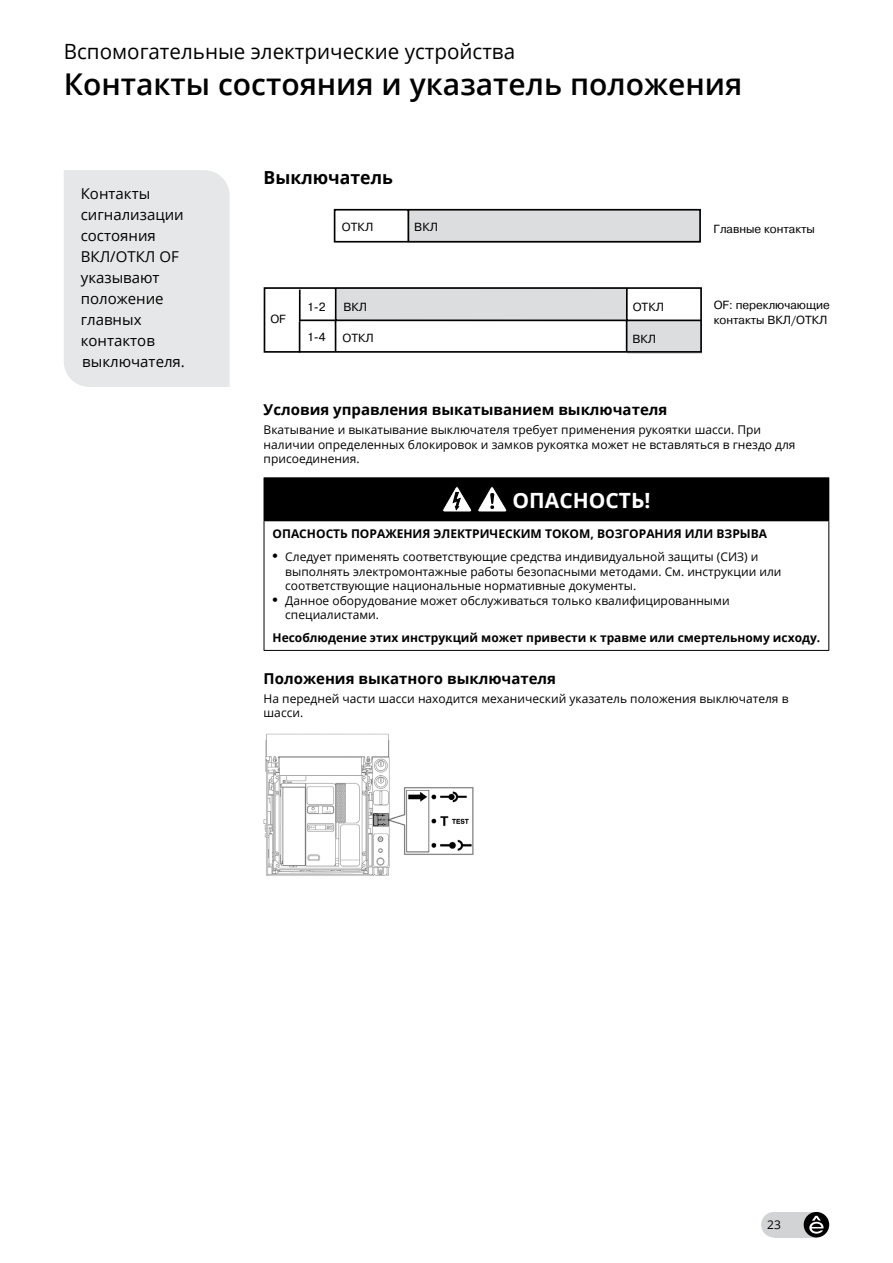
<style>
.page{position:relative;width:893px;height:1263px;background:#fff}
.page>*{position:absolute;margin:0;border:0;box-sizing:border-box;transform-origin:0 0}
.t1{font:600 30px "Open Sans";color:#000}
.t2{font:21px "Open Sans";color:#000}
.t3{font:700 21px "Open Sans";color:#fff}
.t4{font:700 18px "Open Sans";color:#000}
.t5{font:15px/21px "Open Sans";color:#000}
.t6{font:700 15px "Open Sans";color:#000}
.t7{font:12px/14.4px "Open Sans";color:#000}
.t8{font:700 12px "Open Sans";color:#000}
.t9{font:11.7px/14.1px "Pragmatica C";color:#000}
.s1{font-family:"Arial MT Pro Cyr";font-weight:700;font-size:15px}
</style>
<div class="page">
<div style="left:774px;top:1212px;width:42px;height:25px;background:#d1d3d4"></div>
<div style="left:804px;top:1212px;width:25px;height:25px;background:#000;border-radius:50%"></div>
<svg style="left:809px;top:1216px;width:15px;height:17px"></svg>
<div style="left:761px;top:1212px;width:26px;height:25px;background:#d1d3d4;border-radius:50%"></div>
<div style="left:64px;top:170px;width:166px;height:217px;background:#e6e7e8"></div>
<svg style="left:264px;top:208px;width:438px;height:145px"></svg>
<hr style="left:299px;top:322px;width:1px;height:30px;background:#000">
<hr style="left:299px;top:290px;width:2px;height:32px;background:#000">
<div style="left:264px;top:478px;width:565px;height:43px;background:#000"></div>
<hr style="left:264px;top:477px;width:565px;height:1px;background:#000">
<hr style="left:264px;top:521px;width:1px;height:129px;background:#000">
<hr style="left:828px;top:521px;width:1px;height:129px;background:#000">
<hr style="left:264px;top:650px;width:565px;height:1px;background:#000">
<svg style="left:442px;top:486px;width:65px;height:26px"></svg>
<img style="left:264px;top:733px;width:210px;height:143px">
<h2 class="t2" style="left:64px;top:37px;width:453px">Вспомогательные электрические устройства</h2>
<h1 class="t1" style="left:64px;top:63px;width:680px">Контакты состояния и указатель положения</h1>
<p class="t5" style="left:81px;top:182px;width:104px">Контакты сигнализации состояния<br>ВКЛ/ОТКЛ OF указывают положение главных контактов выключателя.</p>
<h3 class="t4" style="left:264px;top:165px;width:131px">Выключатель</h3>
<p class="t9" style="left:342px;top:220px;width:33px">ОТКЛ</p>
<p class="t9" style="left:414px;top:220px;width:25px">ВКЛ</p>
<p class="t9" style="left:270px;top:312px;width:17px">OF</p>
<p class="t9" style="left:307px;top:300px;width:20px">1-2</p>
<p class="t9" style="left:307px;top:330px;width:20px">1-4</p>
<p class="t9" style="left:343px;top:300px;width:25px">ВКЛ</p>
<p class="t9" style="left:342px;top:331px;width:33px">ОТКЛ</p>
<p class="t9" style="left:633px;top:300px;width:33px">ОТКЛ</p>
<p class="t9" style="left:632px;top:332px;width:25px">ВКЛ</p>
<p class="t9" style="left:714px;top:222px;width:103px">Главные контакты</p>
<p class="t9" style="left:714px;top:298px;width:118px">OF: переключающие контакты ВКЛ/ОТКЛ</p>
<p class="t6" style="left:264px;top:399px;width:405px">Условия управления выкатыванием выключателя</p>
<p class="t7" style="left:264px;top:422px;width:533px">Вкатывание и выкатывание выключателя требует применения рукоятки шасси. При наличии определенных блокировок и замков рукоятка может не вставляться в гнездо для присоединения.</p>
<h2 class="t3" style="left:513px;top:485px;width:139px">ОПАСНОСТЬ!</h2>
<p class="t8" style="left:273px;top:526px;width:496px">ОПАСНОСТЬ ПОРАЖЕНИЯ ЭЛЕКТРИЧЕСКИМ ТОКОМ, ВОЗГОРАНИЯ ИЛИ ВЗРЫВА</p>
<p class="t7" style="left:285px;top:549px;width:498px;text-indent:-13px"><span class="s1">•</span> Следует применять соответствующие средства индивидуальной защиты (СИЗ) и выполнять электромонтажные работы безопасными методами. См. инструкции или соответствующие национальные нормативные документы.</p>
<p class="t7" style="left:285px;top:593px;width:446px;text-indent:-13px"><span class="s1">•</span> Данное оборудование может обслуживаться только квалифицированными специалистами.</p>
<p class="t8" style="left:273px;top:629px;width:549px">Несоблюдение этих инструкций может привести к травме или смертельному исходу.</p>
<p class="t6" style="left:264px;top:668px;width:294px">Положения выкатного выключателя</p>
<p class="t7" style="left:264px;top:691px;width:526px">На передней части шасси находится механический указатель положения выключателя в шасси.</p>
<p class="t7" style="left:767px;top:1217px;width:15px">23</p>
</div>
